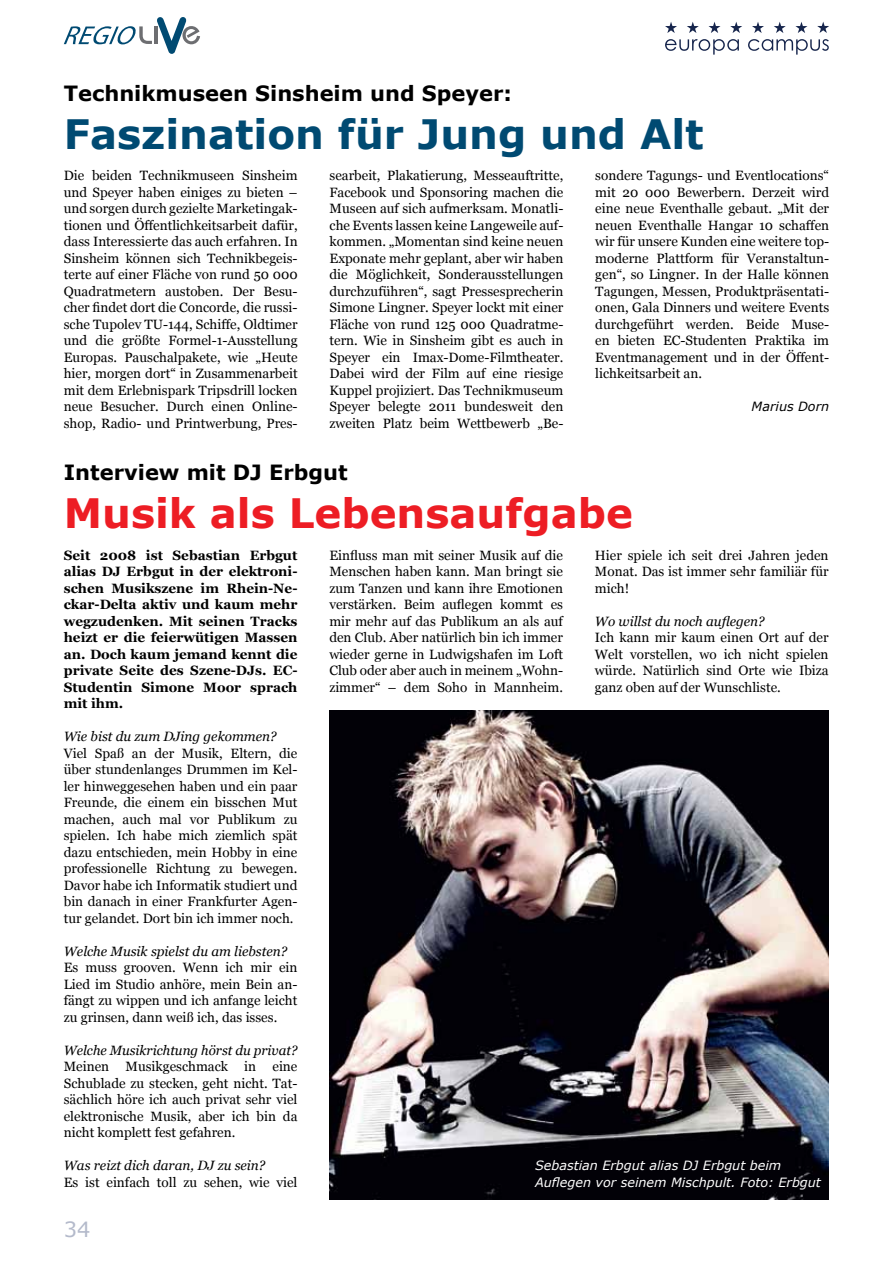
<style>
.page{position:relative;width:893px;height:1263px;background:#fff}
.page>*{position:absolute;margin:0;border:0;box-sizing:border-box;transform-origin:0 0}
.t1{font:700 40.5px "Verdana";color:#004a72}
.t2{font:700 40.5px "Verdana";color:#ed1d24}
.t3{font:700 21px "Verdana";color:#000}
.t4{font:21px "Verdana";color:#b4bacb}
.t5{font:13.5px/16.5px "Georgia";color:#000;text-align:justify}
.t6{font:700 13.5px/16.5px "Georgia";color:#000;text-align:justify}
.t7{font:italic 13.5px "Georgia";color:#000}
.t8{font:italic 12.75px/16.5px "Verdana";color:#fff}
.t9{font:italic 12.75px "Verdana";color:#000}
</style>
<div class="page">
<svg style="left:665px;top:39px;width:74px;height:16px"></svg>
<svg style="left:748px;top:39px;width:81px;height:16px"></svg>
<svg style="left:687px;top:22px;width:12px;height:11px"></svg>
<svg style="left:708px;top:22px;width:12px;height:11px"></svg>
<svg style="left:730px;top:22px;width:12px;height:11px"></svg>
<svg style="left:752px;top:22px;width:12px;height:11px"></svg>
<svg style="left:774px;top:22px;width:12px;height:11px"></svg>
<svg style="left:795px;top:22px;width:12px;height:11px"></svg>
<svg style="left:817px;top:22px;width:12px;height:11px"></svg>
<svg style="left:665px;top:22px;width:12px;height:11px"></svg>
<img style="left:329px;top:710px;width:500px;height:489px">
<svg style="left:64px;top:17px;width:136px;height:37px"></svg>
<h2 class="t3" style="left:64px;top:79px;width:450px">Technikmuseen Sinsheim und Speyer:</h2>
<h1 class="t1" style="left:64px;top:106px;width:641px">Faszination für Jung und Alt</h1>
<p class="t5" style="left:64px;top:168px;width:235px">Die beiden Technikmuseen Sinsheim und Speyer haben einiges zu bieten – und sorgen durch gezielte Marketingak&shy;tionen und Öffentlichkeitsarbeit dafür, dass Interessierte das auch erfahren. In Sinsheim können sich Technikbegeis&shy;terte auf einer Fläche von rund 50 000<br>Quadratmetern austoben. Der Besu&shy;cher findet dort die Concorde, die russi&shy;sche Tupolev TU-144, Schiffe, Oldtimer und die größte Formel-1-Ausstellung Europas. Pauschalpakete, wie „Heute hier, morgen dort“ in Zusammenarbeit mit dem Erlebnispark Tripsdrill locken neue Besucher. Durch einen Online&shy;shop, Radio- und Printwerbung, Pres-</p>
<p class="t5" style="left:330px;top:168px;width:235px">searbeit, Plakatierung, Messeauftritte, Facebook und Sponsoring machen die Museen auf sich aufmerksam. Monatli&shy;che Events lassen keine Langeweile auf&shy;kommen. „Momentan sind keine neuen Exponate mehr geplant, aber wir haben die Möglichkeit, Sonderausstellungen durchzuführen“, sagt Pressesprecherin Simone Lingner. Speyer lockt mit einer Fläche von rund 125 000 Quadratme&shy;tern. Wie in Sinsheim gibt es auch in Speyer ein Imax-Dome-Filmtheater.<br>Dabei wird der Film auf eine riesige Kuppel projiziert. Das Technikmuseum Speyer belegte 2011 bundesweit den zweiten Platz beim Wettbewerb „Be-</p>
<p class="t5" style="left:595px;top:168px;width:235px">sondere Tagungs- und Eventlocations“ mit 20 000 Bewerbern. Derzeit wird eine neue Eventhalle gebaut. „Mit der neuen Eventhalle Hangar 10 schaffen wir für unsere Kunden eine weitere top&shy;moderne Plattform für Veranstaltun&shy;gen“, so Lingner. In der Halle können Tagungen, Messen, Produktpräsentati&shy;onen, Gala Dinners und weitere Events durchgeführt werden. Beide Muse&shy;en bieten EC-Studenten Praktika im Eventmanagement und in der Öffent&shy;lichkeitsarbeit an.</p>
<p class="t9" style="left:752px;top:398px;width:79px">Marius Dorn</p>
<h2 class="t3" style="left:64px;top:457px;width:285px">Interview mit DJ Erbgut</h2>
<h1 class="t2" style="left:64px;top:484px;width:571px">Musik als Lebensaufgabe</h1>
<p class="t6" style="left:64px;top:547px;width:235px">Seit 2008 ist Sebastian Erbgut alias DJ Erbgut in der elektroni&shy;schen Musikszene im Rhein-Ne&shy;ckar-Delta aktiv und kaum mehr wegzudenken. Mit seinen Tracks heizt er die feierwütigen Massen an. Doch kaum jemand kennt die private Seite des Szene-DJs. EC-Studentin Simone Moor sprach mit ihm.</p>
<p class="t7" style="left:64px;top:728px;width:214px">Wie bist du zum DJing gekommen?</p>
<p class="t5" style="left:64px;top:745px;width:235px">Viel Spaß an der Musik, Eltern, die über stundenlanges Drummen im Kel&shy;ler hinweggesehen haben und ein paar Freunde, die einem ein bisschen Mut machen, auch mal vor Publikum zu spielen. Ich habe mich ziemlich spät dazu entschieden, mein Hobby in eine professionelle Richtung zu bewegen.<br>Davor habe ich Informatik studiert und bin danach in einer Frankfurter Agen&shy;tur gelandet. Dort bin ich immer noch.</p>
<p class="t7" style="left:64px;top:943px;width:225px">Welche Musik spielst du am liebsten?</p>
<p class="t5" style="left:64px;top:960px;width:235px">Es muss grooven. Wenn ich mir ein Lied im Studio anhöre, mein Bein an&shy;fängt zu wippen und ich anfange leicht zu grinsen, dann weiß ich, das isses.</p>
<p class="t7" style="left:64px;top:1042px;width:235px">Welche Musikrichtung hörst du privat?</p>
<p class="t5" style="left:64px;top:1059px;width:235px">Meinen Musikgeschmack in eine Schublade zu stecken, geht nicht. Tat&shy;sächlich höre ich auch privat sehr viel elektronische Musik, aber ich bin da nicht komplett fest gefahren.</p>
<p class="t7" style="left:64px;top:1157px;width:203px">Was reizt dich daran, DJ zu sein?</p>
<p class="t5" style="left:64px;top:1174px;width:235px">Es ist einfach toll zu sehen, wie viel</p>
<h2 class="t4" style="left:64px;top:1214px;width:28px">34</h2>
<p class="t5" style="left:329px;top:547px;width:235px">Einfluss man mit seiner Musik auf die Menschen haben kann. Man bringt sie zum Tanzen und kann ihre Emotionen verstärken. Beim auflegen kommt es mir mehr auf das Publikum an als auf den Club. Aber natürlich bin ich immer wieder gerne in Ludwigshafen im Loft Club oder aber auch in meinem „Wohn&shy;zimmer“ – dem Soho in Mannheim.</p>
<p class="t5" style="left:595px;top:547px;width:235px">Hier spiele ich seit drei Jahren jeden Monat. Das ist immer sehr familiär für mich!</p>
<p class="t7" style="left:595px;top:613px;width:171px">Wo willst du noch auflegen?</p>
<p class="t5" style="left:595px;top:630px;width:235px">Ich kann mir kaum einen Ort auf der Welt vorstellen, wo ich nicht spielen würde. Natürlich sind Orte wie Ibiza ganz oben auf der Wunschliste.</p>
<p class="t8" style="left:535px;top:1157px;width:287px">Sebastian Erbgut alias DJ Erbgut beim<br>Auflegen vor seinem Mischpult. Foto: Erbgut</p>
</div>
